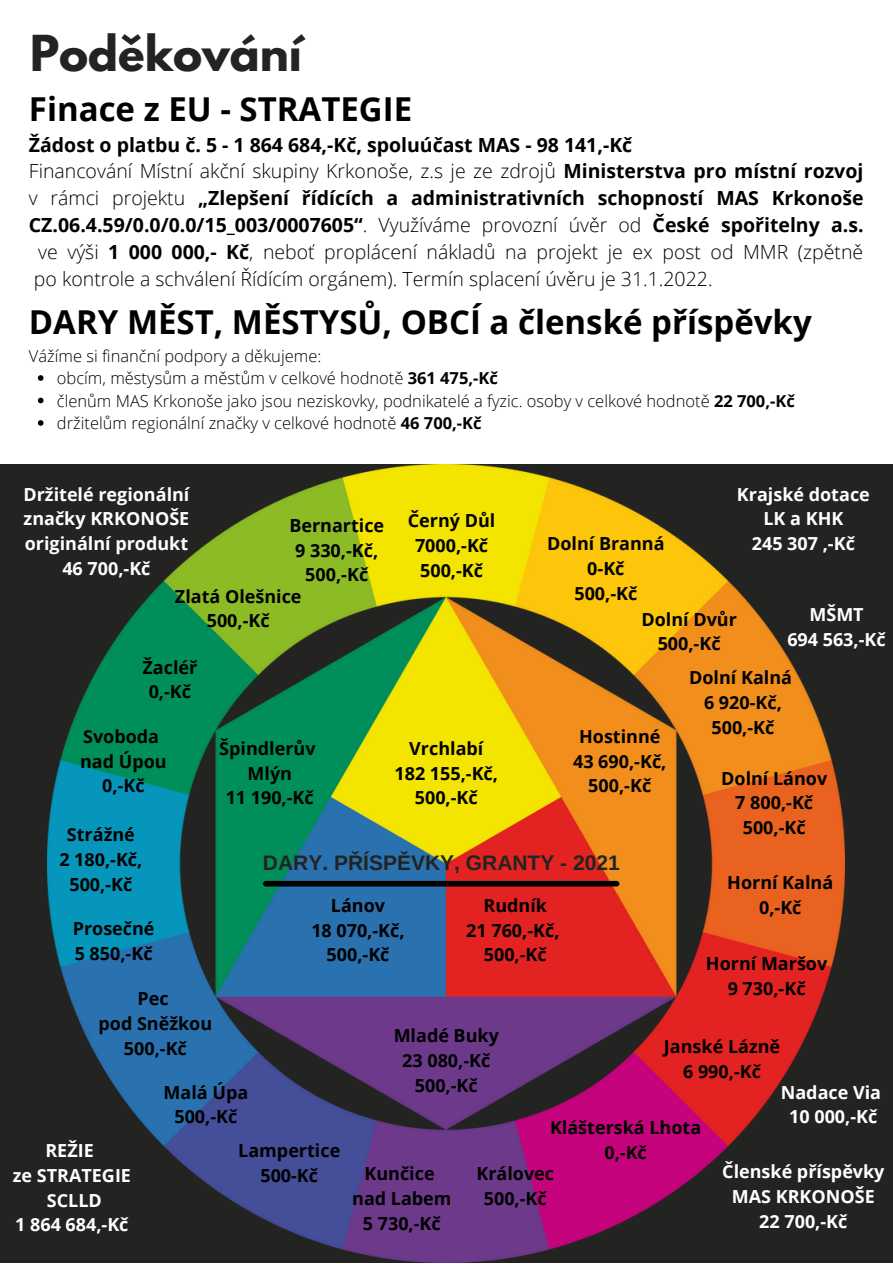
<style>
.page{position:relative;width:893px;height:1264px;background:#fff}
.page>*{position:absolute;margin:0;border:0;box-sizing:border-box;transform-origin:0 0}
.t1{font:700 43.95px "League Spartan";color:#232321}
.t2{font:700 33px "Open Sans";color:#000}
.t3{font:700 21px "Arimo";color:#232321}
.t4{font:300 19.5px "Open Sans";color:#000}
.t5{font:700 19.5px "Open Sans";color:#000}
.t6{font:700 18px/24.8px "Open Sans";color:#000;text-align:center}
.t7{font:700 18px/24.8px "Open Sans";color:#fff;text-align:center}
.t8{font:300 16.5px/22.5px "Open Sans";color:#000}
.s1{font-weight:700}
.s2{font-weight:300}
</style>
<div class="page">
<div style="left:0;top:465px;width:892px;height:797px;background:#232321"></div>
<img style="left:47px;top:465px;width:797px;height:796px">
<svg style="left:38px;top:375px;width:5px;height:6px"></svg>
<svg style="left:38px;top:397px;width:5px;height:6px"></svg>
<svg style="left:38px;top:420px;width:5px;height:6px"></svg>
<div style="left:266px;top:880px;width:350px;height:6px;background:#000"></div>
<h1 class="t1" style="left:30px;top:31px;width:273px">Poděkování</h1>
<h2 class="t2" style="left:29px;top:86px;width:385px">Finace z EU - STRATEGIE</h2>
<p class="t5" style="left:29px;top:131px;width:605px">Žádost o platbu č. 5 - 1 864 684,-Kč, spoluúčast MAS - 98 141,-Kč</p>
<p class="t4" style="left:29px;top:158px;width:835px">Financování Místní akční skupiny Krkonoše, z.s je ze zdrojů <span class="s1">Ministerstva pro místní rozvoj</span></p>
<p class="t5" style="left:29px;top:184px;width:836px"><span class="s2">v rámci projektu</span> „Zlepšení řídících a administrativních schopností MAS Krkonoše</p>
<p class="t5" style="left:29px;top:211px;width:836px">CZ.06.4.59/0.0/0.0/15_003/0007605“<span class="s2">. Využíváme provozní úvěr od</span> České spořitelny a.s.</p>
<p class="t4" style="left:38px;top:238px;width:826px">ve výši <span class="s1">1 000 000,- Kč</span>, neboť proplácení nákladů na projekt je ex post od MMR (zpětně</p>
<p class="t4" style="left:34px;top:265px;width:680px">po kontrole a schválení Řídícím orgánem). Termín splacení úvěru je 31.1.2022.</p>
<h2 class="t2" style="left:29px;top:298px;width:784px">DARY MĚST, MĚSTYSŮ, OBCÍ a členské příspěvky</h2>
<p class="t8" style="left:29px;top:344px;width:294px">Vážíme si finanční podpory a děkujeme:</p>
<p class="t8" style="left:57px;top:366px;width:739px">obcím, městysům a městům v celkové hodnotě <span class="s1">361 475,-Kč<br></span>členům MAS Krkonoše jako jsou neziskovky, podnikatelé a fyzic. osoby v celkové hodnotě <span class="s1">22 700,-Kč </span>držitelům regionální značky v celkové hodnotě <span class="s1">46 700,-Kč</span></p>
<p class="t7" style="left:23px;top:481px;width:167px">Držitelé regionální značky KRKONOŠE originální produkt<br>46 700,-Kč</p>
<p class="t7" style="left:736px;top:481px;width:134px">Krajské dotace<br>LK a KHK<br>245 307 ,-Kč</p>
<p class="t6" style="left:408px;top:508px;width:89px">Černý Důl<br>7000,-Kč<br>500,-Kč</p>
<p class="t6" style="left:289px;top:512px;width:96px">Bernartice<br>9 330,-Kč,<br>500,-Kč</p>
<p class="t6" style="left:547px;top:531px;width:119px">Dolní Branná</p>
<p class="t6" style="left:587px;top:555px;width:39px">0-Kč</p>
<p class="t6" style="left:574px;top:580px;width:64px">500,-Kč</p>
<p class="t6" style="left:641px;top:606px;width:97px">Dolní Dvůr</p>
<p class="t6" style="left:657px;top:631px;width:64px">500,-Kč</p>
<p class="t6" style="left:689px;top:664px;width:104px">Dolní Kalná<br>6 920-Kč,<br>500,-Kč</p>
<p class="t6" style="left:721px;top:765px;width:108px">Dolní Lánov<br>7 800,-Kč<br>500,-Kč</p>
<p class="t6" style="left:175px;top:583px;width:128px">Zlatá Olešnice<br>500,-Kč</p>
<p class="t7" style="left:787px;top:601px;width:100px">MŠMT<br>694 563,-Kč</p>
<p class="t6" style="left:142px;top:654px;width:56px">Žacléř<br>0,-Kč</p>
<p class="t6" style="left:219px;top:735px;width:98px">Špindlerův<br>Mlýn<br>11 190,-Kč</p>
<p class="t6" style="left:573px;top:723px;width:95px">Hostinné<br>43 690,-Kč,<br>500,-Kč</p>
<p class="t6" style="left:80px;top:723px;width:88px">Svoboda nad Úpou<br>0,-Kč</p>
<p class="t6" style="left:394px;top:735px;width:105px">Vrchlabí<br>182 155,-Kč,<br>500,-Kč</p>
<p class="t6" style="left:59px;top:822px;width:85px">Strážné<br>2 180,-Kč,<br>500,-Kč</p>
<p class="t3" style="left:263px;top:851px;width:358px">DARY. PŘÍSPĚVKY, GRANTY - 2021</p>
<p class="t6" style="left:727px;top:869px;width:107px">Horní Kalná<br>0,-Kč</p>
<p class="t6" style="left:311px;top:892px;width:95px">Lánov<br>18 070,-Kč,<br>500,-Kč</p>
<p class="t6" style="left:466px;top:892px;width:95px">Rudník<br>21 760,-Kč,<br>500,-Kč</p>
<p class="t6" style="left:73px;top:915px;width:83px;text-align:left">Prosečné<br>5 850,-Kč</p>
<p class="t6" style="left:706px;top:950px;width:123px">Horní Maršov<br>9 730,-Kč</p>
<p class="t6" style="left:98px;top:985px;width:115px">Pec<br>pod Sněžkou<br>500,-Kč</p>
<p class="t6" style="left:393px;top:1023px;width:107px">Mladé Buky<br>23 080,-Kč<br>500,-Kč</p>
<p class="t6" style="left:664px;top:1033px;width:118px">Janské Lázně<br>6 990,-Kč</p>
<p class="t6" style="left:163px;top:1079px;width:86px">Malá Úpa<br>500,-Kč</p>
<p class="t7" style="left:780px;top:1079px;width:102px">Nadace Via<br>10 000,-Kč</p>
<p class="t6" style="left:550px;top:1114px;width:153px">Klášterská Lhota<br>0,-Kč</p>
<p class="t7" style="left:13px;top:1137px;width:120px">REŽIE<br>ze STRATEGIE<br>SCLLD<br>1 864 684,-Kč</p>
<p class="t6" style="left:238px;top:1137px;width:103px">Lampertice<br>500-Kč</p>
<p class="t7" style="left:722px;top:1158px;width:164px">Členské příspěvky<br>MAS KRKONOŠE<br>22 700,-Kč</p>
<p class="t6" style="left:352px;top:1160px;width:101px">Kunčice nad Labem<br>5 730,-Kč</p>
<p class="t6" style="left:476px;top:1160px;width:79px">Královec<br>500,-Kč</p>
</div>
